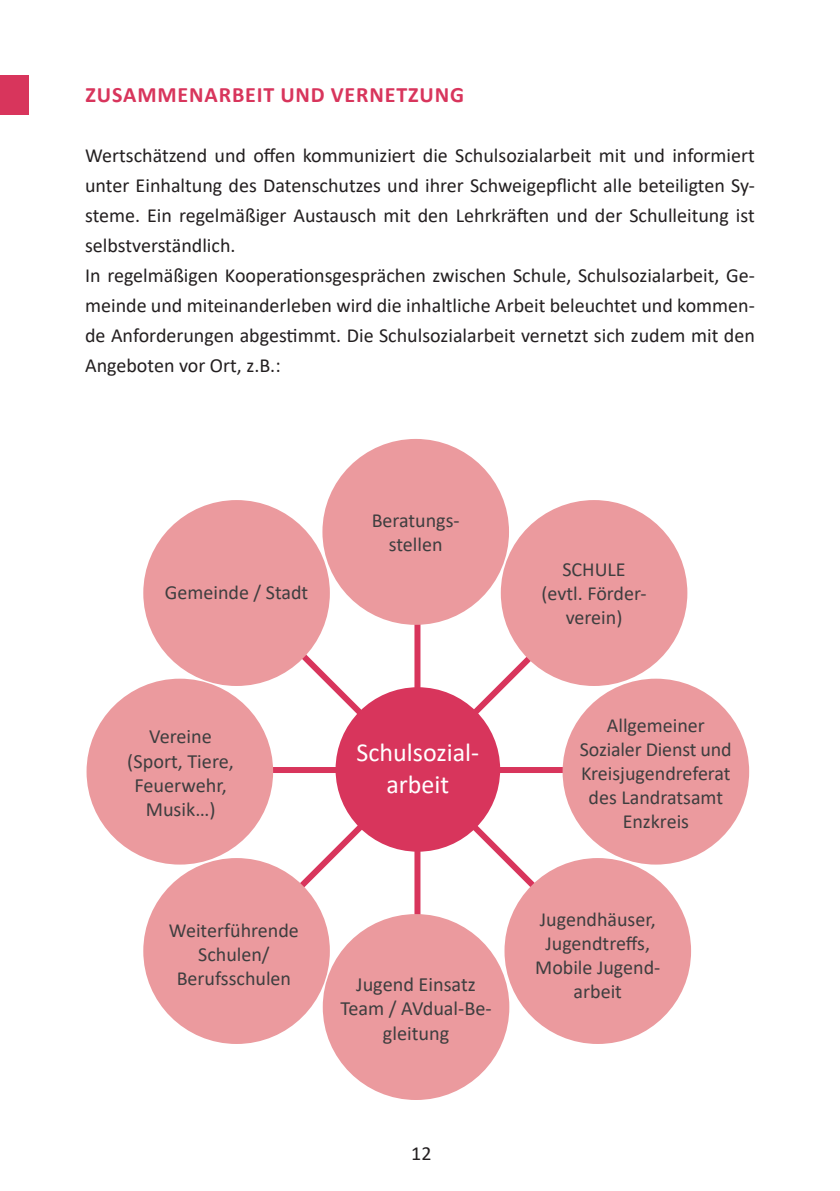
<style>
.page{position:relative;width:840px;height:1191px;background:#fff}
.page>*{position:absolute;margin:0;border:0;box-sizing:border-box;transform-origin:0 0}
.t1{font:26px/31.2px "Calibri";color:#fff;text-align:center}
.t2{font:700 22px "Calibri";letter-spacing:.04em;color:#d8355c}
.t3{font:20.2px/24.2px "Calibri";color:#3e3e3f;text-align:center}
.t4{font:20px/30px "Calibri";color:#231f20}
.t5{font:20px/24px "Calibri";color:#3e3e3f;text-align:center}
</style>
<div class="page">
<div style="left:0;top:75px;width:28px;height:40px;background:#d8355c"></div>
<svg style="left:226px;top:578px;width:382px;height:383px"></svg>
<div style="left:335px;top:687px;width:165px;height:164px;background:#d8355c;border-radius:50%"></div>
<div style="left:562px;top:678px;width:186px;height:186px;background:#eb9a9e;border-radius:50%"></div>
<div style="left:322px;top:439px;width:186px;height:186px;background:#eb9a9e;border-radius:50%"></div>
<div style="left:143px;top:500px;width:187px;height:186px;background:#eb9a9e;border-radius:50%"></div>
<div style="left:143px;top:858px;width:187px;height:186px;background:#eb9a9e;border-radius:50%"></div>
<div style="left:86px;top:678px;width:187px;height:186px;background:#eb9a9e;border-radius:50%"></div>
<div style="left:500px;top:500px;width:187px;height:186px;background:#eb9a9e;border-radius:50%"></div>
<div style="left:504px;top:858px;width:186px;height:186px;background:#eb9a9e;border-radius:50%"></div>
<div style="left:322px;top:914px;width:187px;height:186px;background:#eb9a9e;border-radius:50%"></div>
<p class="t2" style="left:85px;top:79px;width:380px">ZUSAMMENARBEIT UND VERNETZUNG</p>
<p class="t4" style="left:85px;top:140px;width:670px">Wertschätzend und offen kommuniziert die Schulsozialarbeit mit und informiert unter Einhaltung des Datenschutzes und ihrer Schweigepflicht alle beteiligten Sy&shy;steme. Ein regelmäßiger Austausch mit den Lehrkräften und der Schulleitung ist selbstverständlich.<br>In regelmäßigen Kooperationsgesprächen zwischen Schule, Schulsozialarbeit, Ge&shy;meinde und miteinanderleben wird die inhaltliche Arbeit beleuchtet und kommen&shy;de Anforderungen abgestimmt. Die Schulsozialarbeit vernetzt sich zudem mit den Angeboten vor Ort, z.B.:</p>
<p class="t5" style="left:165px;top:579px;width:145px">Gemeinde / Stadt</p>
<p class="t5" style="left:371px;top:508px;width:89px">Beratungs&shy;stellen</p>
<p class="t3" style="left:127px;top:724px;width:108px">Vereine (Sport, Tiere,<br>Feuerwehr,<br>Musik…)</p>
<p class="t5" style="left:169px;top:917px;width:131px">Weiterführende<br>Schulen/<br>Berufsschulen</p>
<h1 class="t1" style="left:356px;top:736px;width:124px">Schulsozial&shy;arbeit</h1>
<p class="t3" style="left:340px;top:971px;width:153px">Jugend Einsatz<br>Team / AVdual-Be&shy;gleitung</p>
<p class="t4" style="left:411px;top:1137px;width:22px">12</p>
<p class="t5" style="left:541px;top:557px;width:107px">SCHULE (evtl. Förder&shy;verein)</p>
<p class="t5" style="left:579px;top:713px;width:153px">Allgemeiner<br>Sozialer Dienst und<br>Kreisjugendreferat des Landratsamt<br>Enzkreis</p>
<p class="t5" style="left:535px;top:906px;width:127px">Jugendhäuser,<br>Jugendtreffs,<br>Mobile Jugend&shy;arbeit</p>
</div>
